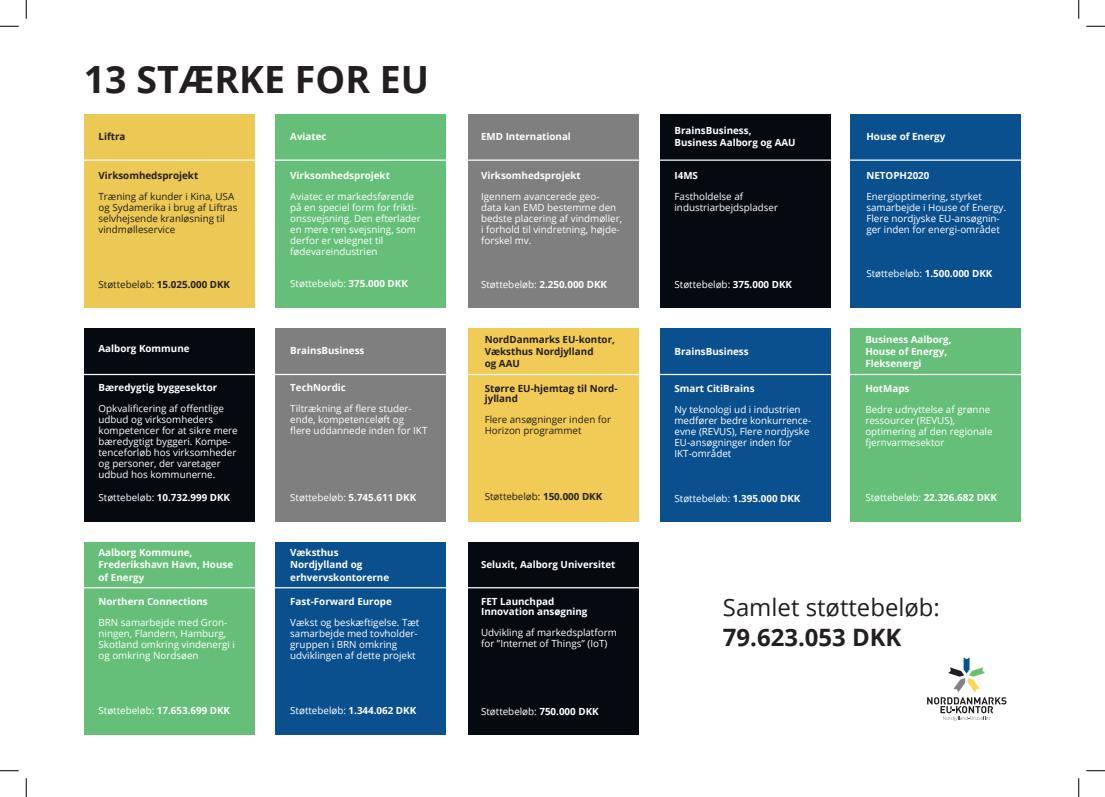
<style>
.page{position:relative;width:1105px;height:797px;background:#fff}
.page>*{position:absolute;margin:0;border:0;box-sizing:border-box;transform-origin:0 0}
.Kæmpe_overskrift{font:700 37.5px "Open Sans";color:#231f20}
.t1{font:23.88px/30px "Open Sans";color:#231f20}
.t2{font:9.88px/11px "Open Sans";color:#fff}
.t3{font:700 9.88px/12.2px "Open Sans";color:#fff}
.t4{font:9.88px/11px "Open Sans";color:#231f20}
.t5{font:700 9.88px/12.2px "Open Sans";color:#231f20}
.s1{font-weight:700}
.s2{font-weight:400}
</style>
<div class="page">
<div style="left:84px;top:114px;width:170px;height:193px;background:#ecc854"></div>
<div style="left:276px;top:114px;width:170px;height:193px;background:#65bf78"></div>
<div style="left:468px;top:114px;width:170px;height:193px;background:#7f7f80"></div>
<div style="left:660px;top:114px;width:170px;height:193px;background:#050a11"></div>
<div style="left:851px;top:114px;width:170px;height:193px;background:#0a508f"></div>
<div style="left:84px;top:328px;width:170px;height:193px;background:#050a11"></div>
<div style="left:276px;top:328px;width:170px;height:193px;background:#7f7f80"></div>
<div style="left:468px;top:328px;width:170px;height:193px;background:#f1cb55"></div>
<div style="left:660px;top:328px;width:170px;height:193px;background:#0a508f"></div>
<div style="left:851px;top:328px;width:170px;height:193px;background:#65bf78"></div>
<div style="left:84px;top:542px;width:170px;height:193px;background:#65bf78"></div>
<div style="left:276px;top:542px;width:170px;height:193px;background:#0a508f"></div>
<div style="left:468px;top:542px;width:170px;height:193px;background:#050a11"></div>
<hr style="left:660px;top:159px;width:176px;height:2px;background:#fff">
<hr style="left:660px;top:374px;width:176px;height:1px;background:#fff">
<hr style="left:848px;top:159px;width:176px;height:2px;background:#fff">
<hr style="left:848px;top:374px;width:176px;height:1px;background:#fff">
<hr style="left:465px;top:159px;width:176px;height:2px;background:#fff">
<hr style="left:465px;top:374px;width:176px;height:1px;background:#fff">
<hr style="left:465px;top:587px;width:176px;height:1px;background:#fff">
<hr style="left:273px;top:159px;width:176px;height:2px;background:#fff">
<hr style="left:273px;top:374px;width:176px;height:1px;background:#fff">
<hr style="left:273px;top:587px;width:176px;height:1px;background:#fff">
<hr style="left:81px;top:159px;width:176px;height:2px;background:#fff">
<hr style="left:81px;top:374px;width:176px;height:1px;background:#fff">
<hr style="left:81px;top:587px;width:176px;height:1px;background:#fff">
<svg style="left:927px;top:657px;width:79px;height:64px"></svg>
<svg style="left:0;top:25px;width:19px;height:2px"></svg>
<svg style="left:1086px;top:25px;width:19px;height:2px"></svg>
<svg style="left:0;top:770px;width:19px;height:1px"></svg>
<svg style="left:1086px;top:770px;width:19px;height:1px"></svg>
<svg style="left:25px;top:0;width:2px;height:19px"></svg>
<svg style="left:25px;top:778px;width:2px;height:19px"></svg>
<svg style="left:1078px;top:0;width:1px;height:19px"></svg>
<svg style="left:1078px;top:778px;width:1px;height:19px"></svg>
<p class="Kæmpe_overskrift" style="left:84px;top:53px;width:347px">13 STÆRKE FOR EU</p>
<p class="t5" style="left:99px;top:130px;width:28px">Liftra</p>
<p class="t5" style="left:99px;top:169px;width:101px">Virksomhedsprojekt</p>
<p class="t4" style="left:99px;top:190px;width:140px">Træning af kunder i Kina, USA og Sydamerika i brug af Liftras selvhejsende kranløsning til vindmølleservice</p>
<p class="t3" style="left:290px;top:130px;width:38px">Aviatec</p>
<p class="t3" style="left:290px;top:169px;width:101px">Virksomhedsprojekt</p>
<p class="t2" style="left:290px;top:190px;width:125px">Aviatec er markedsførende</p>
<p class="t2" style="left:290px;top:201px;width:132px">på en speciel form for frikti&shy;onssvejsning. Den efterlader en mere ren svejsning, som derfor er velegnet til</p>
<p class="t2" style="left:290px;top:246px;width:89px">fødevareindustrien</p>
<p class="t2" style="left:290px;top:278px;width:119px">Støttebeløb: <span class="s1">375.000 DKK</span></p>
<p class="t5" style="left:99px;top:278px;width:133px"><span class="s2">Støttebeløb:</span> 15.025.000 DKK</p>
<p class="t3" style="left:99px;top:341px;width:93px">Aalborg Kommune</p>
<p class="t3" style="left:99px;top:381px;width:120px">Bæredygtig byggesektor</p>
<p class="t2" style="left:99px;top:402px;width:127px">Opkvalificering af offentlige udbud og virksomheders</p>
<p class="t2" style="left:99px;top:424px;width:141px">kompetencer for at sikre mere</p>
<p class="t2" style="left:99px;top:435px;width:139px">bæredygtigt byggeri. Kompe&shy;tenceforløb hos virksomheder og personer, der varetager udbud hos kommunerne.</p>
<p class="t3" style="left:99px;top:491px;width:133px"><span class="s2">Støttebeløb:</span> 10.732.999 DKK</p>
<p class="t3" style="left:99px;top:546px;width:95px">Aalborg Kommune,</p>
<p class="t3" style="left:99px;top:558px;width:136px">Frederikshavn Havn, House of Energy</p>
<p class="t3" style="left:99px;top:595px;width:111px">Northern Connections</p>
<p class="t2" style="left:99px;top:616px;width:138px">BRN samarbejde med Gron&shy;ningen, Flandern, Hamburg,<br>Skotland omkring vindenergi i og omkring Nordsøen</p>
<p class="t3" style="left:99px;top:704px;width:133px"><span class="s2">Støttebeløb:</span> 17.653.699 DKK</p>
<p class="t3" style="left:290px;top:344px;width:76px">BrainsBusiness</p>
<p class="t3" style="left:290px;top:381px;width:57px">TechNordic</p>
<p class="t2" style="left:290px;top:403px;width:123px">Tiltrækning af flere studer-</p>
<p class="t2" style="left:290px;top:414px;width:115px">ende, kompetenceløft og</p>
<p class="t2" style="left:290px;top:425px;width:139px">flere uddannede inden for IKT</p>
<p class="t2" style="left:290px;top:491px;width:127px">Støttebeløb: <span class="s1">5.745.611 DKK</span></p>
<p class="t3" style="left:290px;top:546px;width:50px">Væksthus</p>
<p class="t3" style="left:290px;top:558px;width:74px">Nordjylland og</p>
<p class="t3" style="left:290px;top:570px;width:100px">erhvervskontorerne</p>
<p class="t3" style="left:290px;top:595px;width:103px">Fast-Forward Europe</p>
<p class="t2" style="left:290px;top:616px;width:131px">Vækst og beskæftigelse. Tæt</p>
<p class="t2" style="left:290px;top:628px;width:129px">samarbejde med tovholder&shy;gruppen i BRN omkring</p>
<p class="t2" style="left:290px;top:650px;width:127px">udviklingen af dette projekt</p>
<p class="t2" style="left:290px;top:705px;width:127px">Støttebeløb: <span class="s1">1.344.062 DKK</span></p>
<p class="t3" style="left:481px;top:130px;width:91px">EMD International</p>
<p class="t3" style="left:481px;top:169px;width:101px">Virksomhedsprojekt</p>
<p class="t2" style="left:481px;top:190px;width:120px">Igennem avancerede geo-</p>
<p class="t2" style="left:481px;top:201px;width:143px">data kan EMD bestemme den bedste placering af vindmøller, i forhold til vindretning, højde&shy;forskel mv.</p>
<p class="t2" style="left:481px;top:279px;width:127px">Støttebeløb: <span class="s1">2.250.000 DKK</span></p>
<p class="t5" style="left:485px;top:333px;width:132px">NordDanmarks EU-kontor,<br>Væksthus Nordjylland</p>
<p class="t5" style="left:485px;top:357px;width:37px">og AAU</p>
<p class="t5" style="left:485px;top:383px;width:134px;line-height:9.9px">Større EU-hjemtag til Nord&shy;jylland</p>
<p class="t4" style="left:485px;top:413px;width:128px">Flere ansøgninger inden for<br>Horizon programmet</p>
<p class="t4" style="left:485px;top:490px;width:119px">Støttebeløb: <span class="s1">150.000 DKK</span></p>
<p class="t3" style="left:481px;top:558px;width:136px">Seluxit, Aalborg Universitet</p>
<p class="t3" style="left:481px;top:595px;width:75px">FET Launchpad</p>
<p class="t3" style="left:481px;top:605px;width:108px">Innovation ansøgning</p>
<p class="t2" style="left:481px;top:626px;width:137px">Udvikling af markedsplatform for ”Internet of Things” (IoT)</p>
<p class="t2" style="left:481px;top:705px;width:119px">Støttebeløb: <span class="s1">750.000 DKK</span></p>
<p class="t3" style="left:674px;top:124px;width:79px">BrainsBusiness,</p>
<p class="t3" style="left:674px;top:136px;width:123px">Business Aalborg og AAU</p>
<p class="t3" style="left:674px;top:169px;width:25px">I4MS</p>
<p class="t2" style="left:674px;top:190px;width:70px">Fastholdelse af</p>
<p class="t2" style="left:674px;top:201px;width:105px">industriarbejdspladser</p>
<p class="t2" style="left:674px;top:279px;width:119px">Støttebeløb: <span class="s1">375.000 DKK</span></p>
<p class="t3" style="left:674px;top:345px;width:76px">BrainsBusiness</p>
<p class="t3" style="left:674px;top:382px;width:82px">Smart CitiBrains</p>
<p class="t2" style="left:674px;top:404px;width:128px">Ny teknologi ud i industrien</p>
<p class="t2" style="left:674px;top:415px;width:138px">medfører bedre konkurrence&shy;evne (REVUS), Flere nordjyske<br>EU-ansøgninger inden for<br>IKT-området</p>
<p class="t2" style="left:674px;top:492px;width:127px">Støttebeløb: <span class="s1">1.395.000 DKK</span></p>
<p class="t3" style="left:866px;top:130px;width:81px">House of Energy</p>
<p class="t3" style="left:866px;top:169px;width:65px">NETOPH2020</p>
<p class="t2" style="left:866px;top:190px;width:117px">Energioptimering, styrket</p>
<p class="t2" style="left:866px;top:201px;width:141px">samarbejde i House of Energy.<br>Flere nordjyske EU-ansøgnin&shy;ger inden for energi-området</p>
<p class="t2" style="left:866px;top:268px;width:127px">Støttebeløb: <span class="s1">1.500.000 DKK</span></p>
<p class="t3" style="left:865px;top:333px;width:88px">Business Aalborg,</p>
<p class="t3" style="left:865px;top:345px;width:83px">House of Energy,</p>
<p class="t3" style="left:865px;top:357px;width:58px">Fleksenergi</p>
<p class="t3" style="left:865px;top:382px;width:46px">HotMaps</p>
<p class="t2" style="left:865px;top:403px;width:126px">Bedre udnyttelse af grønne</p>
<p class="t2" style="left:865px;top:414px;width:91px">ressourcer (REVUS),</p>
<p class="t2" style="left:865px;top:425px;width:129px">optimering af den regionale fjernvarmesektor</p>
<p class="t3" style="left:865px;top:491px;width:133px"><span class="s2">Støttebeløb:</span> 22.326.682 DKK</p>
<p class="t1" style="left:723px;top:591px;width:219px">Samlet støttebeløb:<br><span class="s1">79.623.053 DKK</span></p>
</div>
